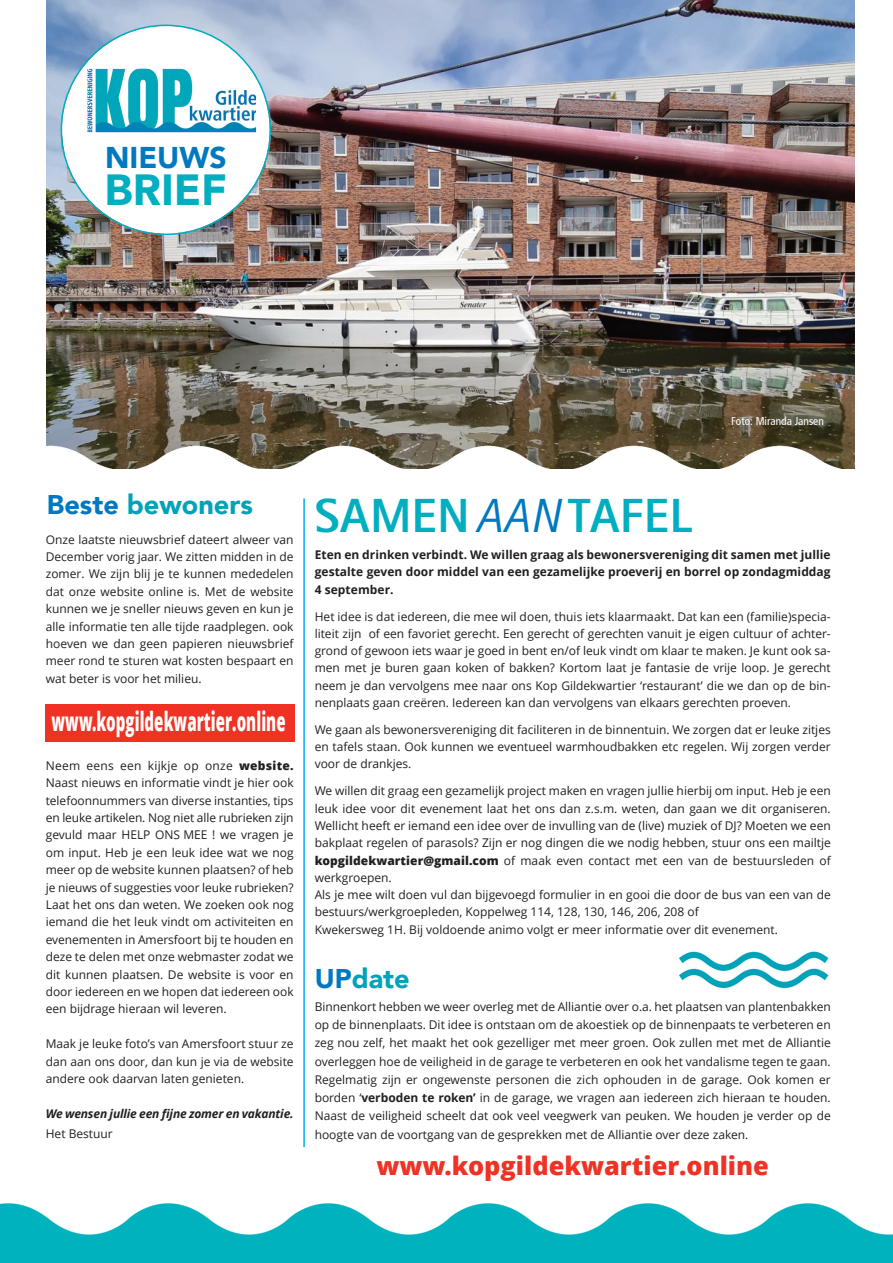
<style>
.page{position:relative;width:893px;height:1263px;background:#fff}
.page>*{position:absolute;margin:0;border:0;box-sizing:border-box;transform-origin:0 0}
.t1{font:800 48px "Rotis Sans Serif";letter-spacing:.015em;color:#00aec0}
.t2{font:900 43.5px "Avenir";color:#00aec0}
.t3{font:900 30px "Avenir";color:#0079c0}
.t4{font:900 27px "Avenir";color:#00a3b9}
.t5{font:800 26.4px "Open Sans";letter-spacing:.005em;color:#fff;scale:.57 1}
.t6{font:800 25.35px "Open Sans";color:#ef3223}
.t7{font:12px/17.4px "Open Sans";color:#231f20;text-align:justify}
.t8{font:700 12px/17.2px "Open Sans";letter-spacing:.005em;color:#231f20;text-align:justify}
.t9{font:italic 700 12px "Open Sans";letter-spacing:-.015em;color:#231f20}
.t10{font:condensed 11.4px "Frutiger";color:#fff}
.s1{color:#0079c0}
.s2{font-weight:800}
.s3{font-weight:400;font-style:italic;color:#0079c0}
.s4{font-weight:700}
</style>
<div class="page">
<img style="left:47px;top:0;width:808px;height:434px">
<img style="left:47px;top:434px;width:808px;height:34px">
<hr style="left:303px;top:498px;width:2px;height:649px;background:#00aeef">
<img style="left:0;top:1203px;width:893px;height:60px">
<svg style="left:61px;top:25px;width:210px;height:210px"></svg>
<div style="left:46px;top:704px;width:249px;height:37px;background:#ef3223"></div>
<img style="left:679px;top:951px;width:150px;height:52px">
<p class="t3" style="left:105px;top:138px;width:123px">NIEUWS</p>
<p class="t2" style="left:105px;top:162px;width:124px">BRIEF</p>
<p class="t10" style="left:731px;top:417px;width:94px">Foto: Miranda Jansen</p>
<p class="t4" style="left:47px;top:487px;width:207px"><span class="s1">Beste</span> bewoners</p>
<p class="t7" style="left:46px;top:530px;width:249px">Onze laatste nieuwsbrief dateert alweer van December vorig jaar. We zitten midden in de zomer. We zijn blij je te kunnen mededelen dat onze website online is. Met de website kunnen we je sneller nieuws geven en kun je alle informatie ten alle tijde raadplegen. ook hoeven we dan geen papieren nieuwsbrief meer rond te sturen wat kosten bespaart en wat beter is voor het milieu.</p>
<p class="t5" style="left:52px;top:702px;width:412px">www.kopgildekwartier.online</p>
<p class="t7" style="left:46px;top:756px;width:249px">Neem eens een kijkje op onze <span class="s2">website.<br></span>Naast nieuws en informatie vindt je hier ook telefoonnummers van diverse instanties, tips en leuke artikelen. Nog niet alle rubrieken zijn gevuld maar HELP ONS MEE ! we vragen je om input. Heb je een leuk idee wat we nog meer op de website kunnen plaatsen? of heb je nieuws of suggesties voor leuke rubrieken?<br>Laat het ons dan weten. We zoeken ook nog iemand die het leuk vindt om activiteiten en evenementen in Amersfoort bij te houden en deze te delen met onze webmaster zodat we dit kunnen plaatsen. De website is voor en door iedereen en we hopen dat iedereen ook een bijdrage hieraan wil leveren.</p>
<p class="t7" style="left:46px;top:1035px;width:249px">Maak je leuke foto’s van Amersfoort stuur ze dan aan ons door, dan kun je via de website andere ook daarvan laten genieten.</p>
<p class="t9" style="left:46px;top:1105px;width:249px">We wensen jullie een fijne zomer en vakantie.</p>
<p class="t7" style="left:46px;top:1125px;width:69px">Het Bestuur</p>
<p class="t1" style="left:315px;top:498px;width:379px">SAMEN<span class="s3">AAN</span> TAFEL</p>
<p class="t8" style="left:315px;top:546px;width:518px">Eten en drinken verbindt. We willen graag als bewonersvereniging dit samen met jullie gestalte geven door middel van een gezamelijke proeverij en borrel op zondagmiddag 4 september.</p>
<p class="t7" style="left:315px;top:607px;width:518px">Het idee is dat iedereen, die mee wil doen, thuis iets klaarmaakt. Dat kan een (familie)specia&shy;liteit zijn of een favoriet gerecht. Een gerecht of gerechten vanuit je eigen cultuur of achter&shy;grond of gewoon iets waar je goed in bent en/of leuk vindt om klaar te maken. Je kunt ook sa&shy;men met je buren gaan koken of bakken? Kortom laat je fantasie de vrije loop. Je gerecht neem je dan vervolgens mee naar ons Kop Gildekwartier ‘restaurant’ die we dan op de bin&shy;nenplaats gaan creëren. Iedereen kan dan vervolgens van elkaars gerechten proeven.</p>
<p class="t7" style="left:315px;top:721px;width:518px">We gaan als bewonersvereniging dit faciliteren in de binnentuin. We zorgen dat er leuke zitjes en tafels staan. Ook kunnen we eventueel warmhoudbakken etc regelen. Wij zorgen verder voor de drankjes.</p>
<p class="t7" style="left:315px;top:782px;width:518px">We willen dit graag een gezamelijk project maken en vragen jullie hierbij om input. Heb je een leuk idee voor dit evenement laat het ons dan z.s.m. weten, dan gaan we dit organiseren.<br>Wellicht heeft er iemand een idee over de invulling van de (live) muziek of DJ? Moeten we een bakplaat regelen of parasols? Zijn er nog dingen die we nodig hebben, stuur ons een mailtje <span class="s2">kopgildekwartier@gmail.com</span> of maak even contact met een van de bestuursleden of werkgroepen.</p>
<p class="t7" style="left:315px;top:886px;width:518px">Als je mee wilt doen vul dan bijgevoegd formulier in en gooi die door de bus van een van de bestuurs/werkgroepleden, Koppelweg 114, 128, 130, 146, 206, 208 of</p>
<p class="t7" style="left:315px;top:920px;width:465px">Kwekersweg 1H. Bij voldoende animo volgt er meer informatie over dit evenement.</p>
<p class="t4" style="left:315px;top:961px;width:97px"><span class="s1">UP</span>date</p>
<p class="t7" style="left:315px;top:997px;width:518px;line-height:18.3px">Binnenkort hebben we weer overleg met de Alliantie over o.a. het plaatsen van plantenbakken op de binnenplaats. Dit idee is ontstaan om de akoestiek op de binnenpaats te verbeteren en zeg nou zelf, het maakt het ook gezelliger met meer groen. Ook zullen met met de Alliantie overleggen hoe de veiligheid in de garage te verbeteren en ook het vandalisme tegen te gaan.<br>Regelmatig zijn er ongewenste personen die zich ophouden in de garage. Ook komen er borden ‘<span class="s4">verboden te roken’</span> in de garage, we vragen aan iedereen zich hieraan te houden.<br>Naast de veiligheid scheelt dat ook veel veegwerk van peuken. We houden je verder op de hoogte van de voortgang van de gesprekken met de Alliantie over deze zaken.</p>
<p class="t6" style="left:376px;top:1148px;width:394px">www.kopgildekwartier.online</p>
</div>
